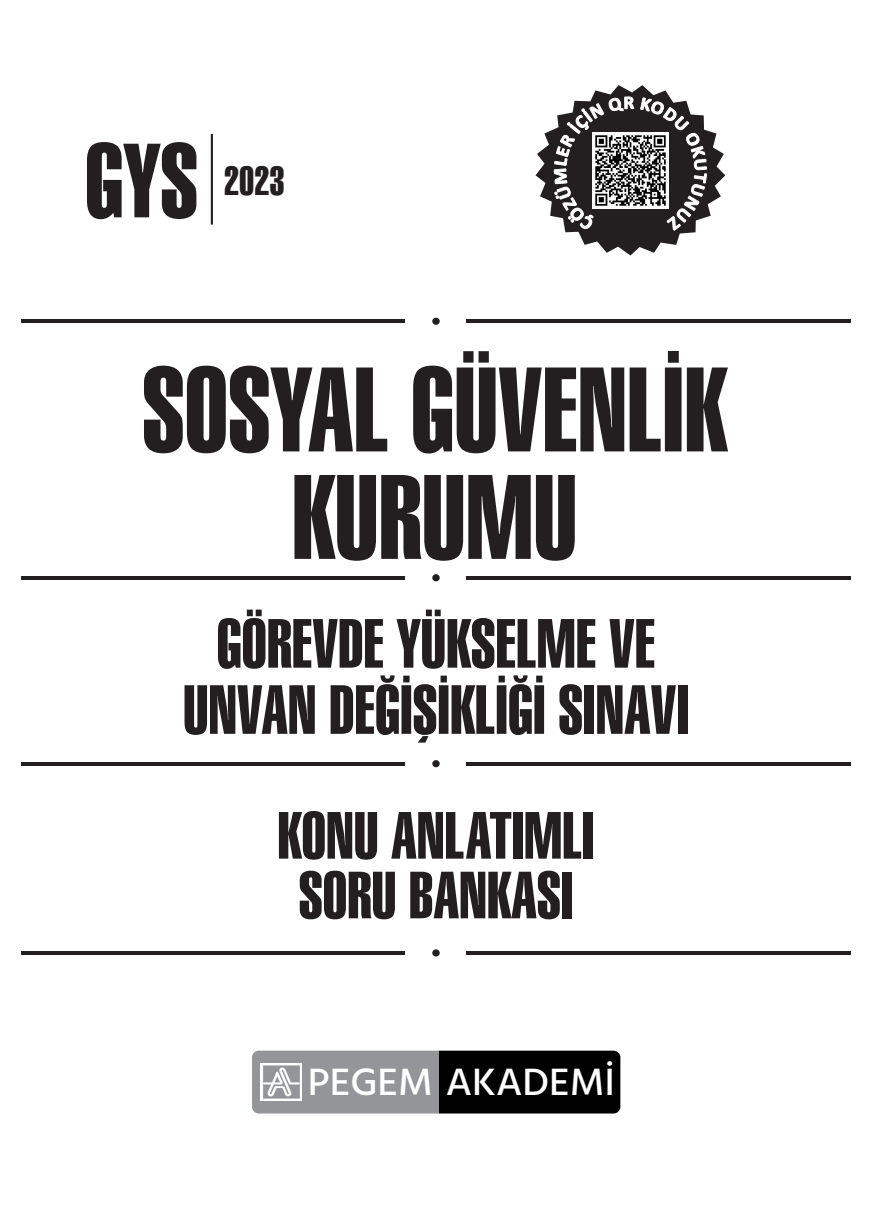
<style>
.page{position:relative;width:872px;height:1212px;background:#fff}
.page>*{position:absolute;margin:0;border:0;box-sizing:border-box;transform-origin:0 0}
.t1{font:116.55px/107.4px "Swiss 911 BT Extra Compressed";color:#231f20;text-align:center}
.t2{font:102.3px "Swiss 911 BT Extra Compressed";color:#231f20}
.t3{font:67.5px/66.2px "Swiss 911 BT Extra Compressed";color:#231f20;text-align:center}
.t4{font:64.65px/59.7px "Swiss 911 BT Extra Compressed";color:#231f20;text-align:center}
.t5{font:39.6px "Swiss 911 BT Extra Compressed";color:#231f20}
.t6{font:500 39px "Hind";color:#fff}
</style>
<div class="page">
<hr style="left:211px;top:134px;width:2px;height:91px;background:#231f20">
<hr style="left:21px;top:319px;width:384px;height:4px;background:#231f20">
<hr style="left:21px;top:576px;width:384px;height:4px;background:#231f20">
<div style="left:432px;top:318px;width:8px;height:7px;background:#231f20;border-radius:50%"></div>
<div style="left:432px;top:574px;width:8px;height:7px;background:#231f20;border-radius:50%"></div>
<svg style="left:535px;top:85px;width:190px;height:170px"></svg>
<svg style="left:249px;top:1049px;width:374px;height:66px"></svg>
<div style="left:249px;top:1048px;width:374px;height:68px;border:1px solid #fff;border-radius:7px"></div>
<svg style="left:252px;top:1051px;width:368px;height:62px;background:#4e4f50"></svg>
<hr style="left:21px;top:951px;width:384px;height:4px;background:#231f20">
<div style="left:432px;top:949px;width:8px;height:7px;background:#231f20;border-radius:50%"></div>
<hr style="left:466px;top:762px;width:384px;height:3px;background:#231f20">
<div style="left:432px;top:760px;width:8px;height:7px;background:#231f20;border-radius:50%"></div>
<hr style="left:21px;top:762px;width:384px;height:3px;background:#231f20">
<hr style="left:466px;top:951px;width:384px;height:4px;background:#231f20">
<hr style="left:466px;top:576px;width:384px;height:4px;background:#231f20">
<hr style="left:466px;top:319px;width:384px;height:4px;background:#231f20">
<img style="left:592px;top:132px;width:76px;height:77px">
<p class="t2" style="left:85px;top:124px;width:115px">GYS</p>
<p class="t5" style="left:224px;top:159px;width:62px">2023</p>
<p class="t1" style="left:142px;top:358px;width:586px">SOSYAL GÜVENLİK<br>KURUMU</p>
<p class="t3" style="left:183px;top:612px;width:507px">GÖREVDE YÜKSELME VE<br>UNVAN DEĞİŞİKLİĞİ SINAVI</p>
<p class="t4" style="left:277px;top:807px;width:318px">KONU ANLATIMLI<br>SORU BANKASI</p>
<p class="t6" style="left:308px;top:1055px;width:309px">PEGEM AKADEMİ</p>
</div>
